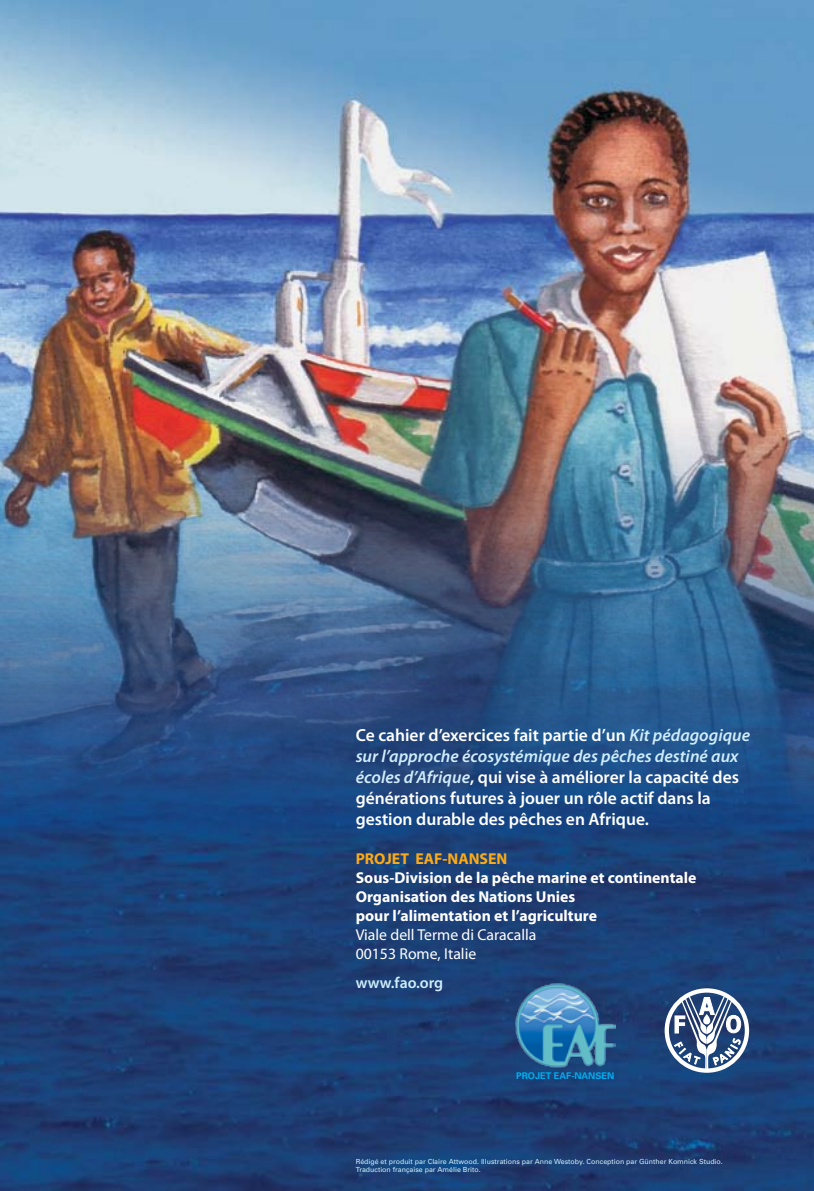
<style>
.page{position:relative;width:814px;height:1191px;background:#fff}
.page>*{position:absolute;margin:0;border:0;box-sizing:border-box;transform-origin:0 0}
.t1{font:600 17.5px/21px "Myriad Pro";color:#fff}
.t2{font:700 15.75px/18.9px "Myriad Pro";color:#fff}
.t3{font:15.75px/18.9px "Myriad Pro";color:#fff}
.t4{font:700 15.75px "Myriad Pro";color:#fbaa19}
.t5{font:600 15.75px "Myriad Pro";color:#cfedfc}
.t6{font:700 9.1px "Univers";color:#00aeef}
.t7{font:7px/8.4px "Univers";color:#cfedfc}
.s1{font-style:italic;color:#cfedfc}
</style>
<div class="page">
<img style="left:0;top:841px;width:814px;height:350px">
<div style="left:0;top:0;width:814px;height:841px;background:#034ea2;opacity:.3"></div>
<img style="left:0;top:0;width:814px;height:814px">
<img style="left:515px;top:983px;width:100px;height:86px">
<div style="left:664px;top:988px;width:85px;height:84px;border:4px solid #fff;border-radius:50%"></div>
<svg style="left:674px;top:996px;width:67px;height:73px"></svg>
<p class="t1" style="left:356px;top:724px;width:396px">Ce cahier d’exercices fait partie d’un <span class="s1">Kit pédagogique sur l’approche écosystémique des pêches destiné aux écoles d’Afrique</span>, qui vise à améliorer la capacité des générations futures à jouer un rôle actif dans la gestion durable des pêches en Afrique.</p>
<p class="t4" style="left:356px;top:848px;width:153px">PROJET EAF-NANSEN</p>
<p class="t2" style="left:356px;top:867px;width:342px">Sous-Division de la pêche marine et continentale<br>Organisation des Nations Unies<br>pour l’alimentation et l’agriculture</p>
<p class="t3" style="left:356px;top:924px;width:182px">Viale dell Terme di Caracalla<br>00153 Rome, Italie</p>
<p class="t5" style="left:356px;top:972px;width:89px">www.fao.org</p>
<p class="t6" style="left:516px;top:1069px;width:100px">PROJET EAF-NANSEN</p>
<p class="t7" style="left:356px;top:1157px;width:368px">Rédigé et produit par Claire Attwood. Illustrations par Anne Westoby. Conception par Günther Komnick Studio.<br>Traduction française par Amélie Brito.</p>
</div>
